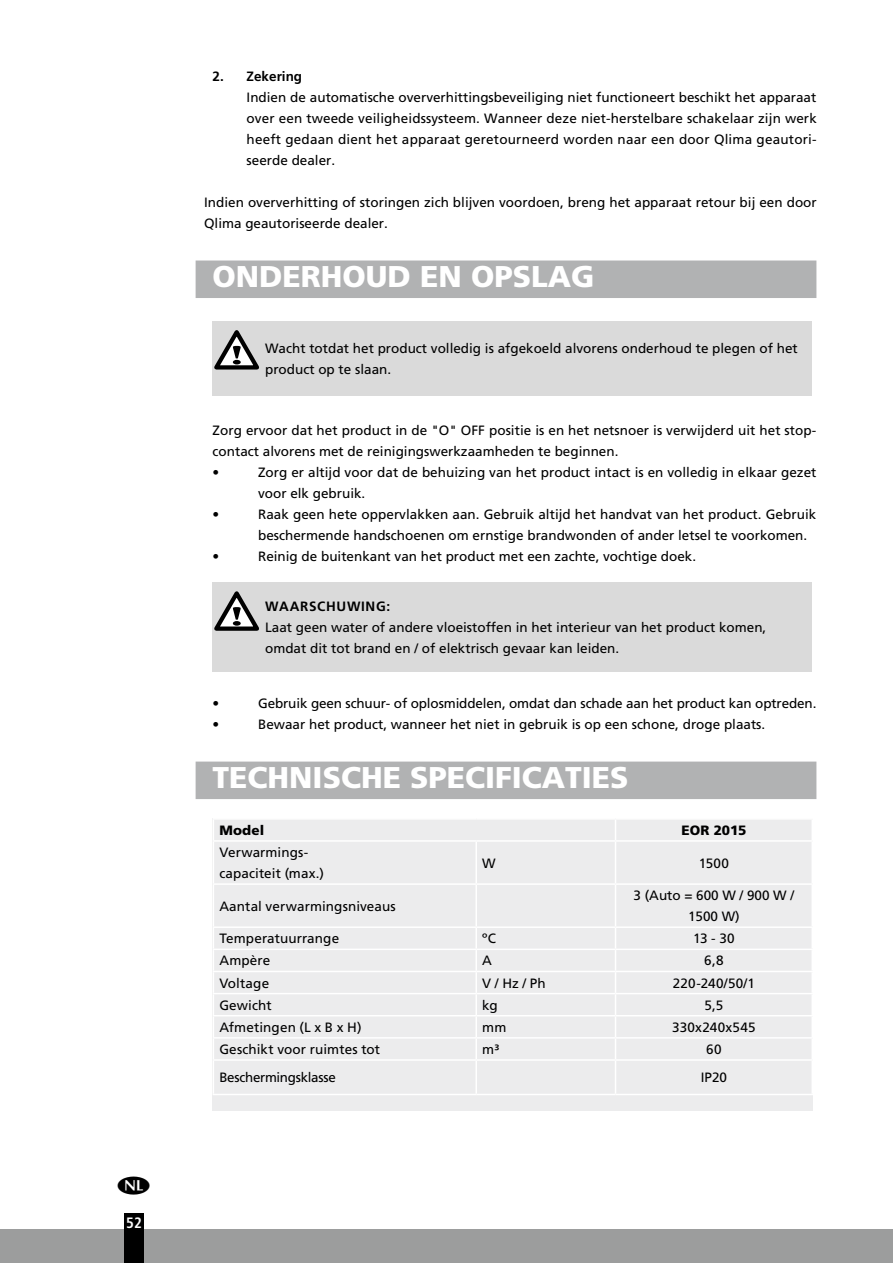
<style>
.page{position:relative;width:893px;height:1263px;background:#fff}
.page>*{position:absolute;margin:0;border:0;box-sizing:border-box;transform-origin:0 0}
.t1{font:900 30px "Frutiger LT Std";color:#fff}
.t2{font:700 condensed 15px "Frutiger LT Std";color:#fff}
.t3{font:13.5px/21px "Frutiger LT Std";color:#000}
.t4{font:13.5px "Frutiger LT Std";letter-spacing:-.02em;color:#000}
.t5{font:700 13.5px "Frutiger LT Std";letter-spacing:.05em;color:#000}
.t6{font:900 13.5px "Frutiger LT Std";letter-spacing:.005em;color:#000}
.t7{font:13.5px "Frutiger LT Std";letter-spacing:.02em;color:#000}
.t8{font:700 13.5px "Frutiger LT Std";color:#000}
</style>
<div class="page">
<div style="left:0;top:1229px;width:893px;height:34px;background:#9c9d9d"></div>
<div style="left:124px;top:1213px;width:20px;height:50px;background:#000"></div>
<div style="left:196px;top:260px;width:620px;height:38px;background:#b1b2b3"></div>
<div style="left:196px;top:761px;width:620px;height:38px;background:#b1b2b3"></div>
<div style="left:213px;top:321px;width:51px;height:74px;background:#dadada"></div>
<svg style="left:214px;top:330px;width:45px;height:39px"></svg>
<div style="left:264px;top:321px;width:548px;height:75px;background:#dadada"></div>
<div style="left:213px;top:582px;width:51px;height:90px;background:#dadada"></div>
<svg style="left:214px;top:591px;width:45px;height:40px"></svg>
<div style="left:264px;top:582px;width:548px;height:90px;background:#dadada"></div>
<div style="left:213px;top:818px;width:600px;height:292px;background:#ececed"></div>
<hr style="left:213px;top:818px;width:263px;height:1px;background:#fff">
<svg style="left:213px;top:819px;width:1px;height:21px"></svg>
<hr style="left:476px;top:818px;width:139px;height:1px;background:#fff">
<hr style="left:615px;top:818px;width:198px;height:1px;background:#fff">
<svg style="left:615px;top:819px;width:1px;height:21px"></svg>
<hr style="left:811px;top:819px;width:2px;height:21px;background:#fff">
<hr style="left:213px;top:840px;width:263px;height:2px;background:#fff">
<hr style="left:213px;top:842px;width:1px;height:41px;background:#fff">
<hr style="left:476px;top:840px;width:139px;height:2px;background:#fff">
<hr style="left:475px;top:842px;width:2px;height:41px;background:#fff">
<hr style="left:615px;top:840px;width:198px;height:2px;background:#fff">
<hr style="left:615px;top:842px;width:1px;height:41px;background:#fff">
<hr style="left:811px;top:842px;width:2px;height:41px;background:#fff">
<hr style="left:213px;top:883px;width:263px;height:2px;background:#fff">
<hr style="left:213px;top:885px;width:1px;height:41px;background:#fff">
<hr style="left:476px;top:883px;width:139px;height:2px;background:#fff">
<hr style="left:475px;top:885px;width:2px;height:41px;background:#fff">
<hr style="left:615px;top:883px;width:198px;height:2px;background:#fff">
<hr style="left:615px;top:885px;width:1px;height:41px;background:#fff">
<hr style="left:811px;top:885px;width:2px;height:41px;background:#fff">
<hr style="left:213px;top:926px;width:263px;height:2px;background:#fff">
<hr style="left:476px;top:926px;width:139px;height:2px;background:#fff">
<hr style="left:475px;top:928px;width:2px;height:20px;background:#fff">
<hr style="left:615px;top:926px;width:198px;height:2px;background:#fff">
<hr style="left:811px;top:928px;width:2px;height:20px;background:#fff">
<hr style="left:213px;top:948px;width:263px;height:2px;background:#fff">
<hr style="left:476px;top:948px;width:139px;height:2px;background:#fff">
<hr style="left:475px;top:950px;width:2px;height:21px;background:#fff">
<hr style="left:615px;top:948px;width:198px;height:2px;background:#fff">
<hr style="left:811px;top:950px;width:2px;height:21px;background:#fff">
<hr style="left:213px;top:971px;width:263px;height:1px;background:#fff">
<hr style="left:476px;top:971px;width:139px;height:1px;background:#fff">
<hr style="left:475px;top:972px;width:2px;height:21px;background:#fff">
<hr style="left:615px;top:971px;width:198px;height:1px;background:#fff">
<hr style="left:811px;top:972px;width:2px;height:21px;background:#fff">
<hr style="left:213px;top:993px;width:263px;height:1px;background:#fff">
<hr style="left:476px;top:993px;width:139px;height:1px;background:#fff">
<hr style="left:475px;top:994px;width:2px;height:21px;background:#fff">
<hr style="left:615px;top:993px;width:198px;height:1px;background:#fff">
<hr style="left:811px;top:994px;width:2px;height:21px;background:#fff">
<hr style="left:213px;top:1015px;width:263px;height:1px;background:#fff">
<hr style="left:476px;top:1015px;width:139px;height:1px;background:#fff">
<hr style="left:475px;top:1016px;width:2px;height:21px;background:#fff">
<hr style="left:615px;top:1015px;width:198px;height:1px;background:#fff">
<hr style="left:811px;top:1016px;width:2px;height:21px;background:#fff">
<hr style="left:213px;top:1037px;width:263px;height:1px;background:#fff">
<svg style="left:213px;top:928px;width:1px;height:131px"></svg>
<hr style="left:476px;top:1037px;width:139px;height:1px;background:#fff">
<hr style="left:475px;top:1038px;width:2px;height:21px;background:#fff">
<hr style="left:615px;top:1037px;width:198px;height:1px;background:#fff">
<svg style="left:615px;top:928px;width:1px;height:131px"></svg>
<hr style="left:811px;top:1038px;width:2px;height:21px;background:#fff">
<hr style="left:213px;top:1059px;width:263px;height:2px;background:#fff">
<hr style="left:213px;top:1061px;width:1px;height:33px;background:#fff">
<hr style="left:476px;top:1059px;width:139px;height:2px;background:#fff">
<hr style="left:475px;top:1061px;width:2px;height:33px;background:#fff">
<hr style="left:615px;top:1059px;width:198px;height:2px;background:#fff">
<hr style="left:615px;top:1061px;width:1px;height:33px;background:#fff">
<hr style="left:811px;top:1061px;width:2px;height:33px;background:#fff">
<hr style="left:213px;top:1094px;width:263px;height:1px;background:#fff">
<hr style="left:476px;top:1094px;width:139px;height:1px;background:#fff">
<hr style="left:615px;top:1094px;width:198px;height:1px;background:#fff">
<p class="t2" style="left:126px;top:1214px;width:17px">52</p>
<p class="t8" style="left:213px;top:69px;width:91px">2. Zekering</p>
<p class="t3" style="left:247px;top:87px;width:572px;text-align:justify">Indien de automatische oververhittingsbeveiliging niet functioneert beschikt het apparaat over een tweede veiligheidssysteem. Wanneer deze niet-herstelbare schakelaar zijn werk heeft gedaan dient het apparaat geretourneerd worden naar een door Qlima geautori&shy;seerde dealer.</p>
<p class="t3" style="left:204px;top:192px;width:614px">Indien oververhitting of storingen zich blijven voordoen, breng het apparaat retour bij een door<br>Qlima geautoriseerde dealer.</p>
<h1 class="t1" style="left:213px;top:258px;width:383px">ONDERHOUD EN OPSLAG</h1>
<p class="t3" style="left:265px;top:338px;width:534px">Wacht totdat het product volledig is afgekoeld alvorens onderhoud te plegen of het product op te slaan.</p>
<p class="t3" style="left:213px;top:420px;width:605px">Zorg ervoor dat het product in de "O" OFF positie is en het netsnoer is verwijderd uit het stop&shy;contact alvorens met de reinigingswerkzaamheden te beginnen.<br>•</p>
<p class="t3" style="left:258px;top:462px;width:560px">Zorg er altijd voor dat de behuizing van het product intact is en volledig in elkaar gezet voor elk gebruik.</p>
<p class="t3" style="left:213px;top:504px;width:8px">•</p>
<p class="t3" style="left:258px;top:504px;width:560px">Raak geen hete oppervlakken aan. Gebruik altijd het handvat van het product. Gebruik beschermende handschoenen om ernstige brandwonden of ander letsel te voorkomen.</p>
<p class="t3" style="left:213px;top:546px;width:8px">•</p>
<p class="t3" style="left:258px;top:546px;width:440px">Reinig de buitenkant van het product met een zachte, vochtige doek.</p>
<p class="t5" style="left:265px;top:598px;width:127px">WAARSCHUWING:</p>
<p class="t3" style="left:265px;top:617px;width:503px">Laat geen water of andere vloeistoffen in het interieur van het product komen, omdat dit tot brand en / of elektrisch gevaar kan leiden.</p>
<p class="t3" style="left:213px;top:693px;width:8px">•</p>
<p class="t3" style="left:258px;top:693px;width:560px">Gebruik geen schuur- of oplosmiddelen, omdat dan schade aan het product kan optreden.</p>
<p class="t3" style="left:213px;top:714px;width:8px">•</p>
<p class="t3" style="left:258px;top:714px;width:509px">Bewaar het product, wanneer het niet in gebruik is op een schone, droge plaats.</p>
<h1 class="t1" style="left:213px;top:759px;width:417px">TECHNISCHE SPECIFICATIES</h1>
<p class="t6" style="left:219px;top:822px;width:46px">Model</p>
<p class="t6" style="left:681px;top:822px;width:66px">EOR 2015</p>
<p class="t3" style="left:219px;top:842px;width:106px">Verwarmings&shy;capaciteit (max.)</p>
<p class="t3" style="left:482px;top:852px;width:15px">W</p>
<p class="t3" style="left:699px;top:852px;width:32px">1500</p>
<p class="t3" style="left:219px;top:895px;width:178px">Aantal verwarmingsniveaus</p>
<p class="t3" style="left:634px;top:885px;width:162px;text-align:center">3 (Auto = 600 W / 900 W /<br>1500 W)</p>
<p class="t3" style="left:219px;top:928px;width:121px">Temperatuurrange</p>
<p class="t3" style="left:482px;top:928px;width:15px">ºC</p>
<p class="t3" style="left:693px;top:928px;width:43px">13 - 30</p>
<p class="t3" style="left:219px;top:950px;width:53px">Ampère</p>
<p class="t3" style="left:482px;top:950px;width:11px">A</p>
<p class="t3" style="left:704px;top:950px;width:21px">6,8</p>
<p class="t3" style="left:219px;top:972px;width:51px">Voltage</p>
<p class="t3" style="left:482px;top:972px;width:65px">V / Hz / Ph</p>
<p class="t3" style="left:673px;top:972px;width:83px">220-240/50/1</p>
<p class="t3" style="left:219px;top:994px;width:54px">Gewicht</p>
<p class="t3" style="left:482px;top:994px;width:17px">kg</p>
<p class="t3" style="left:704px;top:994px;width:20px">5,5</p>
<p class="t3" style="left:219px;top:1017px;width:144px">Afmetingen (L x B x H)</p>
<p class="t3" style="left:482px;top:1017px;width:26px">mm</p>
<p class="t7" style="left:672px;top:1019px;width:85px">330x240x545</p>
<p class="t3" style="left:219px;top:1039px;width:162px">Geschikt voor ruimtes tot</p>
<p class="t3" style="left:482px;top:1039px;width:19px">m³</p>
<p class="t3" style="left:706px;top:1039px;width:17px">60</p>
<p class="t4" style="left:219px;top:1070px;width:118px">Beschermingsklasse</p>
<p class="t3" style="left:701px;top:1067px;width:28px">IP20</p>
</div>
